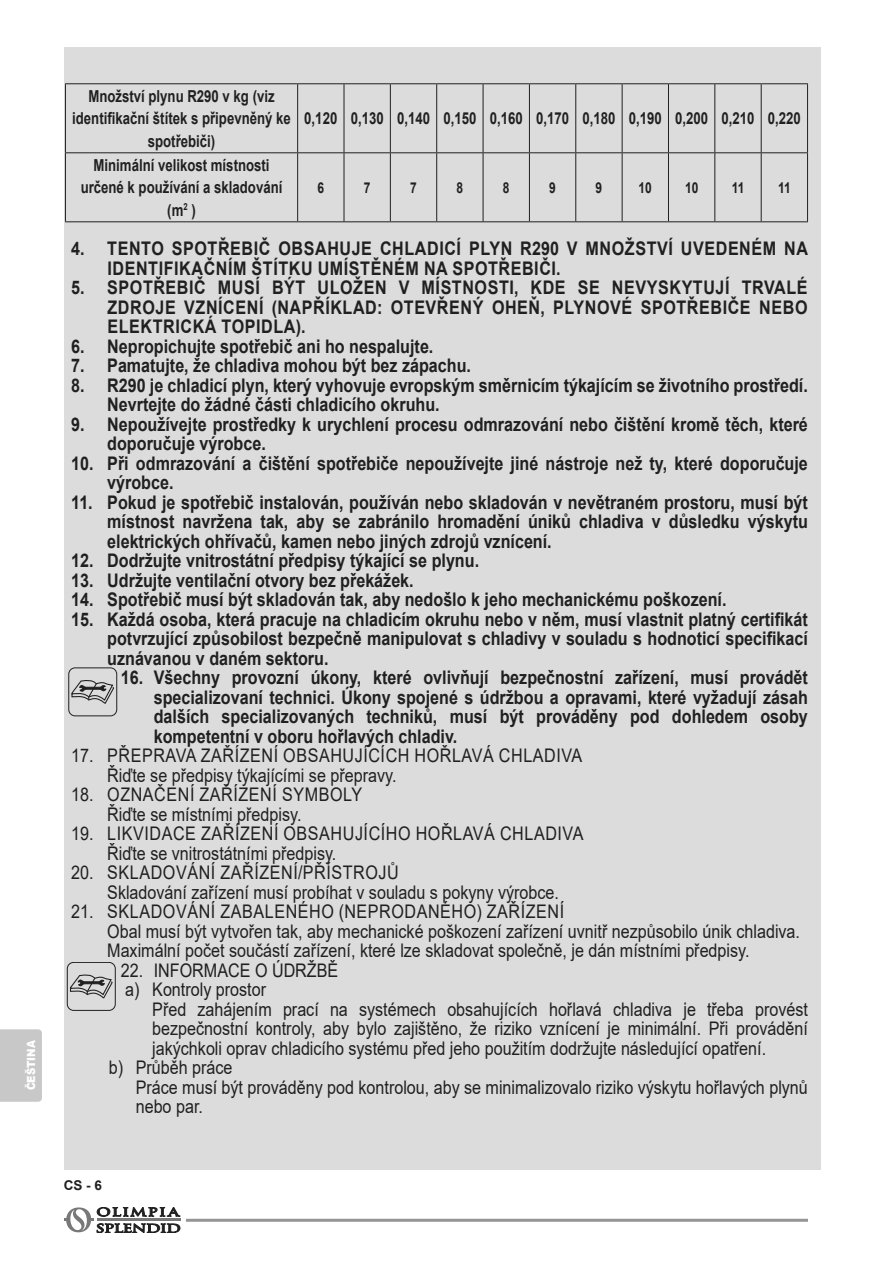
<style>
.page{position:relative;width:893px;height:1263px;background:#fff}
.page>*{position:absolute;margin:0;border:0;box-sizing:border-box;transform-origin:0 0}
.t1{font:700 18.75px/19.5px "Arial";color:#202020;text-align:justify;scale:.86 1}
.t2{font:18.75px/19.5px "Arial";color:#202020;scale:.86 1}
.t3{font:700 18.75px/19.5px "Arial";letter-spacing:.035em;color:#202020;scale:.86 1}
.t4{font:18.75px/19.5px "Arial";letter-spacing:.02em;color:#202020;scale:.86 1}
.t5{font:18.75px/19.5px "Arial";letter-spacing:.035em;color:#202020;scale:.86 1}
.t6{font:700 16.5px/22.5px "Arial";color:#202020;text-align:center;scale:.8 1}
.t7{font:700 15px "Arial";letter-spacing:-.03em;color:#202020;scale:.8 1}
.t8{font:700 13.5px "Arial";color:#202020}
.t9{font:900 11.25px "Arial";color:#fff;scale:.9 1}
</style>
<div class="page">
<hr style="left:186px;top:1219px;width:622px;height:3px;background:#959595">
<svg style="left:64px;top:1207px;width:116px;height:26px"></svg>
<hr style="left:97px;top:1218px;width:83px;height:3px;background:#787878">
<div style="left:64px;top:47px;width:757px;height:1122px;background:#dcdcdc"></div>
<div style="left:0;top:1029px;width:42px;height:73px;background:#c8c8c8"></div>
<hr style="left:65px;top:83px;width:233px;height:1px;background:#202020">
<hr style="left:65px;top:84px;width:1px;height:68px;background:#202020">
<hr style="left:298px;top:83px;width:46px;height:1px;background:#202020">
<hr style="left:297px;top:84px;width:1px;height:68px;background:#202020">
<hr style="left:344px;top:83px;width:46px;height:1px;background:#202020">
<hr style="left:344px;top:84px;width:1px;height:68px;background:#202020">
<hr style="left:390px;top:83px;width:47px;height:1px;background:#202020">
<hr style="left:390px;top:84px;width:1px;height:68px;background:#202020">
<hr style="left:437px;top:83px;width:46px;height:1px;background:#202020">
<hr style="left:436px;top:84px;width:1px;height:68px;background:#202020">
<hr style="left:483px;top:83px;width:46px;height:1px;background:#202020">
<hr style="left:483px;top:84px;width:1px;height:68px;background:#202020">
<hr style="left:529px;top:83px;width:47px;height:1px;background:#202020">
<hr style="left:529px;top:84px;width:1px;height:68px;background:#202020">
<hr style="left:576px;top:83px;width:46px;height:1px;background:#202020">
<hr style="left:575px;top:84px;width:1px;height:68px;background:#202020">
<hr style="left:622px;top:83px;width:46px;height:1px;background:#202020">
<hr style="left:622px;top:84px;width:1px;height:68px;background:#202020">
<hr style="left:668px;top:83px;width:47px;height:1px;background:#202020">
<hr style="left:668px;top:84px;width:1px;height:68px;background:#202020">
<hr style="left:715px;top:83px;width:46px;height:1px;background:#202020">
<hr style="left:714px;top:84px;width:1px;height:68px;background:#202020">
<hr style="left:761px;top:83px;width:47px;height:1px;background:#202020">
<hr style="left:761px;top:84px;width:1px;height:68px;background:#202020">
<hr style="left:807px;top:84px;width:1px;height:68px;background:#202020">
<hr style="left:65px;top:152px;width:233px;height:1px;background:#202020">
<hr style="left:65px;top:153px;width:1px;height:68px;background:#202020">
<hr style="left:298px;top:152px;width:46px;height:1px;background:#202020">
<hr style="left:297px;top:153px;width:1px;height:68px;background:#202020">
<hr style="left:344px;top:152px;width:46px;height:1px;background:#202020">
<hr style="left:344px;top:153px;width:1px;height:68px;background:#202020">
<hr style="left:390px;top:152px;width:47px;height:1px;background:#202020">
<hr style="left:390px;top:153px;width:1px;height:68px;background:#202020">
<hr style="left:437px;top:152px;width:46px;height:1px;background:#202020">
<hr style="left:436px;top:153px;width:1px;height:68px;background:#202020">
<hr style="left:483px;top:152px;width:46px;height:1px;background:#202020">
<hr style="left:483px;top:153px;width:1px;height:68px;background:#202020">
<hr style="left:529px;top:152px;width:47px;height:1px;background:#202020">
<hr style="left:529px;top:153px;width:1px;height:68px;background:#202020">
<hr style="left:576px;top:152px;width:46px;height:1px;background:#202020">
<hr style="left:575px;top:153px;width:1px;height:68px;background:#202020">
<hr style="left:622px;top:152px;width:46px;height:1px;background:#202020">
<hr style="left:622px;top:153px;width:1px;height:68px;background:#202020">
<hr style="left:668px;top:152px;width:47px;height:1px;background:#202020">
<hr style="left:668px;top:153px;width:1px;height:68px;background:#202020">
<hr style="left:715px;top:152px;width:46px;height:1px;background:#202020">
<hr style="left:714px;top:153px;width:1px;height:68px;background:#202020">
<hr style="left:761px;top:152px;width:47px;height:1px;background:#202020">
<hr style="left:761px;top:153px;width:1px;height:68px;background:#202020">
<hr style="left:807px;top:153px;width:1px;height:68px;background:#202020">
<hr style="left:65px;top:221px;width:233px;height:1px;background:#202020">
<hr style="left:298px;top:221px;width:46px;height:1px;background:#202020">
<hr style="left:344px;top:221px;width:46px;height:1px;background:#202020">
<hr style="left:390px;top:221px;width:47px;height:1px;background:#202020">
<hr style="left:437px;top:221px;width:46px;height:1px;background:#202020">
<hr style="left:483px;top:221px;width:46px;height:1px;background:#202020">
<hr style="left:529px;top:221px;width:47px;height:1px;background:#202020">
<hr style="left:576px;top:221px;width:46px;height:1px;background:#202020">
<hr style="left:622px;top:221px;width:46px;height:1px;background:#202020">
<hr style="left:668px;top:221px;width:47px;height:1px;background:#202020">
<hr style="left:715px;top:221px;width:46px;height:1px;background:#202020">
<hr style="left:761px;top:221px;width:47px;height:1px;background:#202020">
<div style="left:68px;top:667px;width:49px;height:49px;border:1px solid #202020;border-radius:6px"></div>
<svg style="left:71px;top:680px;width:43px;height:24px"></svg>
<div style="left:67px;top:962px;width:49px;height:49px;border:1px solid #202020;border-radius:6px"></div>
<svg style="left:70px;top:974px;width:43px;height:25px"></svg>
<p class="t9" style="left:23px;top:1090px;width:57px;rotate:-90deg">ČEŠTINA</p>
<p class="t6" style="left:72px;top:85px;width:275px">Množství plynu R290 v kg (viz identifikační štítek s připevněný ke spotřebiči)</p>
<p class="t6" style="left:81px;top:154px;width:254px">Minimální velikost místnosti určené k používání a skladování (m<sup>2</sup> )</p>
<p class="t6" style="left:304px;top:109px;width:622px">0,120 0,130 0,140 0,150 0,160 0,170 0,180 0,190 0,200 0,210 0,220</p>
<p class="t7" style="left:317px;top:182px;width:10px">6</p>
<p class="t7" style="left:364px;top:182px;width:10px">7</p>
<p class="t7" style="left:410px;top:182px;width:10px">7</p>
<p class="t7" style="left:457px;top:182px;width:10px">8</p>
<p class="t7" style="left:503px;top:182px;width:10px">8</p>
<p class="t7" style="left:549px;top:182px;width:10px">9</p>
<p class="t7" style="left:596px;top:182px;width:10px">9</p>
<p class="t7" style="left:639px;top:182px;width:18px">10</p>
<p class="t7" style="left:685px;top:182px;width:18px">10</p>
<p class="t7" style="left:732px;top:182px;width:17px">11</p>
<p class="t7" style="left:778px;top:182px;width:17px">11</p>
<p class="t3" style="left:108px;top:239px;width:816px;text-indent:-36px">4. TENTO SPOTŘEBIČ OBSAHUJE CHLADICÍ PLYN R290 V MNOŽSTVÍ UVEDENÉM NA<br>IDENTIFIKAČNÍM ŠTÍTKU UMÍSTĚNÉM NA SPOTŘEBIČI.</p>
<p class="t1" style="left:108px;top:278px;width:815px;text-indent:-36px">5. SPOTŘEBIČ MUSÍ BÝT ULOŽEN V MÍSTNOSTI, KDE SE NEVYSKYTUJÍ TRVALÉ ZDROJE VZNÍCENÍ (NAPŘÍKLAD: OTEVŘENÝ OHEŇ, PLYNOVÉ SPOTŘEBIČE NEBO ELEKTRICKÁ TOPIDLA).</p>
<p class="t1" style="left:71px;top:337px;width:423px">6. Nepropichujte spotřebič ani ho nespalujte.</p>
<p class="t1" style="left:71px;top:356px;width:466px">7. Pamatujte, že chladiva mohou být bez zápachu.</p>
<p class="t1" style="left:107px;top:376px;width:816px;text-indent:-36px">8. R290 je chladicí plyn, který vyhovuje evropským směrnicím týkajícím se životního prostředí.<br>Nevrtejte do žádné části chladicího okruhu.</p>
<p class="t1" style="left:107px;top:415px;width:816px;text-indent:-36px">9. Nepoužívejte prostředky k urychlení procesu odmrazování nebo čištění kromě těch, které doporučuje výrobce.</p>
<p class="t1" style="left:107px;top:454px;width:816px;text-indent:-36px">10. Při odmrazování a čištění spotřebiče nepoužívejte jiné nástroje než ty, které doporučuje výrobce.</p>
<p class="t1" style="left:107px;top:493px;width:816px;text-indent:-36px">11. Pokud je spotřebič instalován, používán nebo skladován v nevětraném prostoru, musí být místnost navržena tak, aby se zabránilo hromadění úniků chladiva v důsledku výskytu elektrických ohřívačů, kamen nebo jiných zdrojů vznícení.</p>
<p class="t1" style="left:71px;top:551px;width:476px">12. Dodržujte vnitrostátní předpisy týkající se plynu.</p>
<p class="t1" style="left:71px;top:571px;width:400px">13. Udržujte ventilační otvory bez překážek.</p>
<p class="t1" style="left:71px;top:590px;width:763px">14. Spotřebič musí být skladován tak, aby nedošlo k jeho mechanickému poškození.</p>
<p class="t1" style="left:107px;top:610px;width:816px;text-indent:-36px">15. Každá osoba, která pracuje na chladicím okruhu nebo v něm, musí vlastnit platný certifikát potvrzující způsobilost bezpečně manipulovat s chladivy v souladu s hodnoticí specifikací uznávanou v daném sektoru.</p>
<p class="t1" style="left:154px;top:668px;width:762px;text-indent:-33px">16. Všechny provozní úkony, které ovlivňují bezpečnostní zařízení, musí provádět specializovaní technici. Úkony spojené s údržbou a opravami, které vyžadují zásah dalších specializovaných techniků, musí být prováděny pod dohledem osoby kompetentní v oboru hořlavých chladiv.</p>
<p class="t4" style="left:107px;top:746px;width:554px;text-indent:-36px">17. PŘEPRAVA ZAŘÍZENÍ OBSAHUJÍCÍCH HOŘLAVÁ CHLADIVA<br>Řiďte se předpisy týkajícími se přepravy.</p>
<p class="t2" style="left:107px;top:785px;width:298px;text-indent:-36px">18. OZNAČENÍ ZAŘÍZENÍ SYMBOLY<br>Řiďte se místními předpisy.</p>
<p class="t5" style="left:107px;top:824px;width:555px;text-indent:-36px">19. LIKVIDACE ZAŘÍZENÍ OBSAHUJÍCÍHO HOŘLAVÁ CHLADIVA<br>Řiďte se vnitrostátními předpisy.</p>
<p class="t2" style="left:107px;top:863px;width:527px;text-indent:-36px">20. SKLADOVÁNÍ ZAŘÍZENÍ/PŘÍSTROJŮ<br>Skladování zařízení musí probíhat v souladu s pokyny výrobce.</p>
<p class="t2" style="left:107px;top:902px;width:807px;text-indent:-36px">21. SKLADOVÁNÍ ZABALENÉHO (NEPRODANÉHO) ZAŘÍZENÍ<br>Obal musí být vytvořen tak, aby mechanické poškození zařízení uvnitř nezpůsobilo únik chladiva.<br>Maximální počet součástí zařízení, které lze skladovat společně, je dán místními předpisy.</p>
<p class="t2" style="left:121px;top:962px;width:254px">22. INFORMACE O ÚDRŽBĚ a) Kontroly prostor</p>
<p class="t2" style="left:152px;top:999px;width:764px">Před zahájením prací na systémech obsahujících hořlavá chladiva je třeba provést</p>
<p class="t2" style="left:152px;top:1019px;width:764px">bezpečnostní kontroly, aby bylo zajištěno, že riziko vznícení je minimální. Při provádění</p>
<p class="t2" style="left:152px;top:1038px;width:715px">jakýchkoli oprav chladicího systému před jeho použitím dodržujte následující opatření.</p>
<p class="t2" style="left:109px;top:1058px;width:145px">b) Průběh práce</p>
<p class="t2" style="left:136px;top:1077px;width:783px">Práce musí být prováděny pod kontrolou, aby se minimalizovalo riziko výskytu hořlavých plynů</p>
<p class="t2" style="left:136px;top:1097px;width:80px">nebo par.</p>
<p class="t8" style="left:64px;top:1180px;width:40px">CS - 6</p>
</div>
